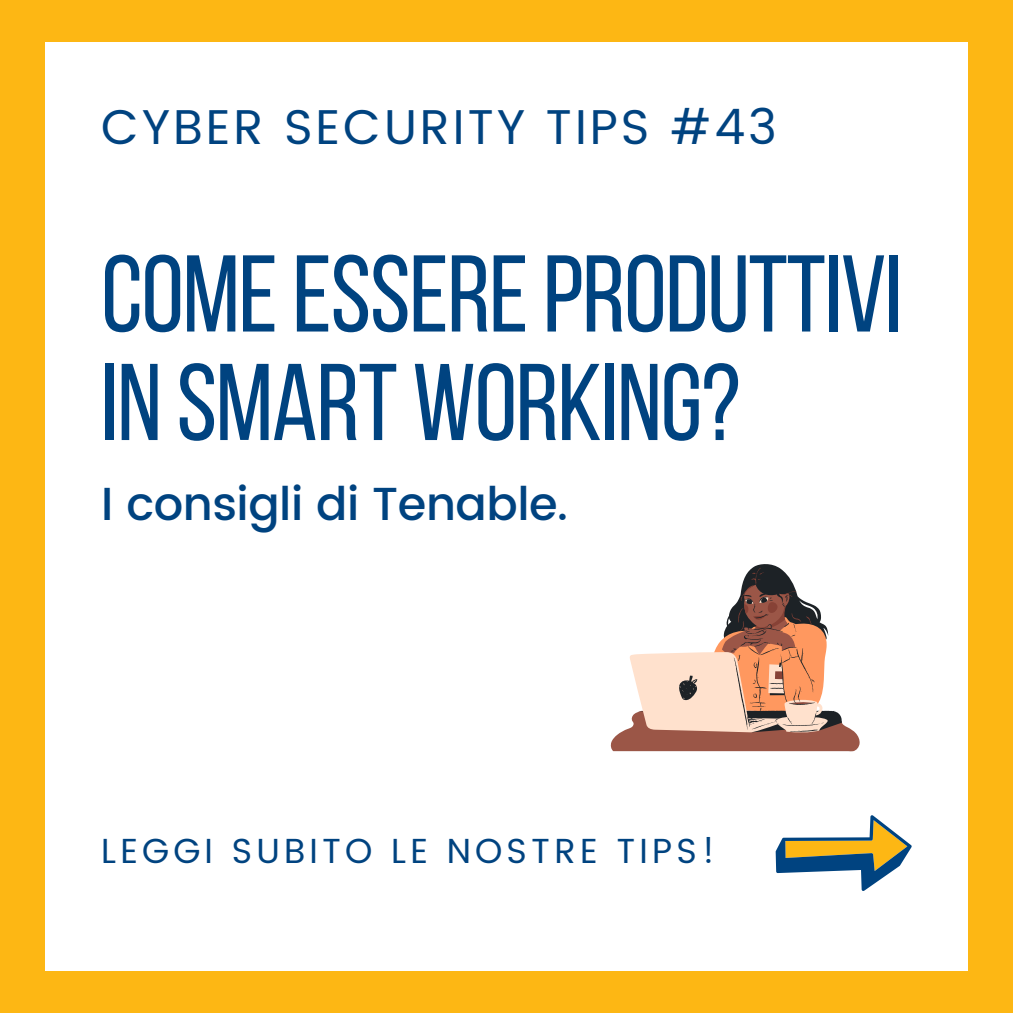
<style>
.page{position:relative;width:1013px;height:1013px;background:#fff}
.page>*{position:absolute;margin:0;border:0;box-sizing:border-box;transform-origin:0 0}
.t1{font:108.75px "Bebas Neue";letter-spacing:-.01em;color:#004380}
.t2{font:48.75px "Poppins";letter-spacing:.06em;color:#004380}
.t3{font:500 46.25px "Poppins";letter-spacing:-.01em;color:#004380}
.t4{font:34.75px "Poppins";letter-spacing:.12em;color:#004380}
</style>
<div class="page">
<div style="left:0;top:0;width:1012px;height:1012px;background:#fdb714"></div>
<div style="left:45px;top:42px;width:922px;height:928px;background:#fff"></div>
<svg style="left:775px;top:815px;width:136px;height:76px"></svg>
<svg style="left:610px;top:723px;width:250px;height:28px;background:#a26355"></svg>
<svg style="left:629px;top:564px;width:213px;height:170px"></svg>
<p class="t2" style="left:101px;top:98px;width:677px">CYBER SECURITY TIPS #43</p>
<p class="t1" style="left:101px;top:250px;width:802px">COMEESSEREPRODUTTIVI</p>
<p class="t1" style="left:101px;top:358px;width:640px">IN SMARTWORKING?</p>
<p class="t3" style="left:101px;top:477px;width:468px">I consigli di Tenable.</p>
<p class="t4" style="left:101px;top:830px;width:615px">LEGGI SUBITO LE NOSTRE TIPS!</p>
</div>
